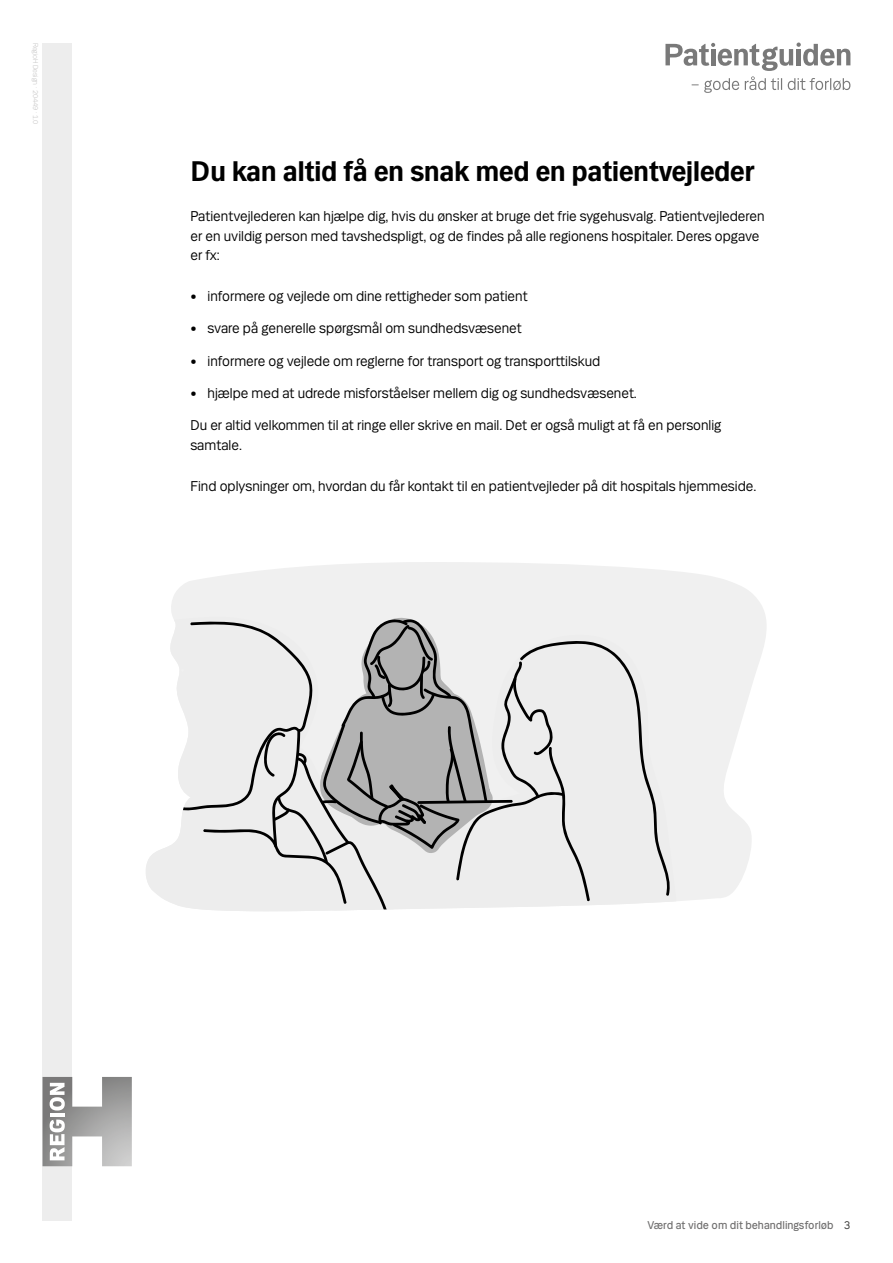
<style>
.page{position:relative;width:893px;height:1263px;background:#fff}
.page>*{position:absolute;margin:0;border:0;box-sizing:border-box;transform-origin:0 0}
.Overskrift_2{font:700 30px "Mari";color:#000}
.brød{font:15px/19.5px "Mari";color:#000}
.Bullets{font:15px "Mari";color:#000}
.t1{font:12px "Mari";color:#706f6f}
.t2{font:300 7.5px "Mari";color:#c1c0c0}
.s1{color:#3c3c3b}
</style>
<div class="page">
<div style="left:43px;top:43px;width:29px;height:1177px;background:#ededed"></div>
<svg style="left:43px;top:1077px;width:89px;height:89px"></svg>
<svg style="left:665px;top:43px;width:185px;height:50px"></svg>
<svg style="left:171px;top:562px;width:595px;height:339px;fill:#f0f0f0"></svg>
<svg style="left:146px;top:616px;width:248px;height:285px"></svg>
<svg style="left:167px;top:618px;width:504px;height:293px"></svg>
<p class="t2" style="left:40px;top:43px;width:83px;rotate:90deg">RegioH Design . 20449 . 1.0</p>
<h2 class="Overskrift_2" style="left:191px;top:153px;width:566px">Du kan altid få en snak med en patientvejleder</h2>
<p class="brød" style="left:191px;top:206px;width:575px">Patientvejlederen kan hjælpe dig, hvis du ønsker at bruge det frie sygehusvalg. Patientvejlederen er en uvildig person med tavshedspligt, og de findes på alle regionens hospitaler. Deres opgave er fx:</p>
<p class="Bullets" style="left:191px;top:287px;width:339px">• informere og vejlede om dine rettigheder som patient</p>
<p class="Bullets" style="left:191px;top:319px;width:333px">• svare på generelle spørgsmål om sundhedsvæsenet</p>
<p class="Bullets" style="left:191px;top:352px;width:411px">• informere og vejlede om reglerne for transport og transporttilskud</p>
<p class="Bullets" style="left:191px;top:384px;width:448px">• hjælpe med at udrede misforståelser mellem dig og sundhedsvæsenet.</p>
<p class="brød" style="left:191px;top:415px;width:532px">Du er altid velkommen til at ringe eller skrive en mail. Det er også muligt at få en personlig samtale.</p>
<p class="brød" style="left:191px;top:475px;width:567px">Find oplysninger om, hvordan du får kontakt til en patientvejleder på dit hospitals hjemmeside.</p>
<p class="t1" style="left:647px;top:1218px;width:205px">Værd at vide om dit behandlingsforløb <span class="s1">3</span></p>
</div>
